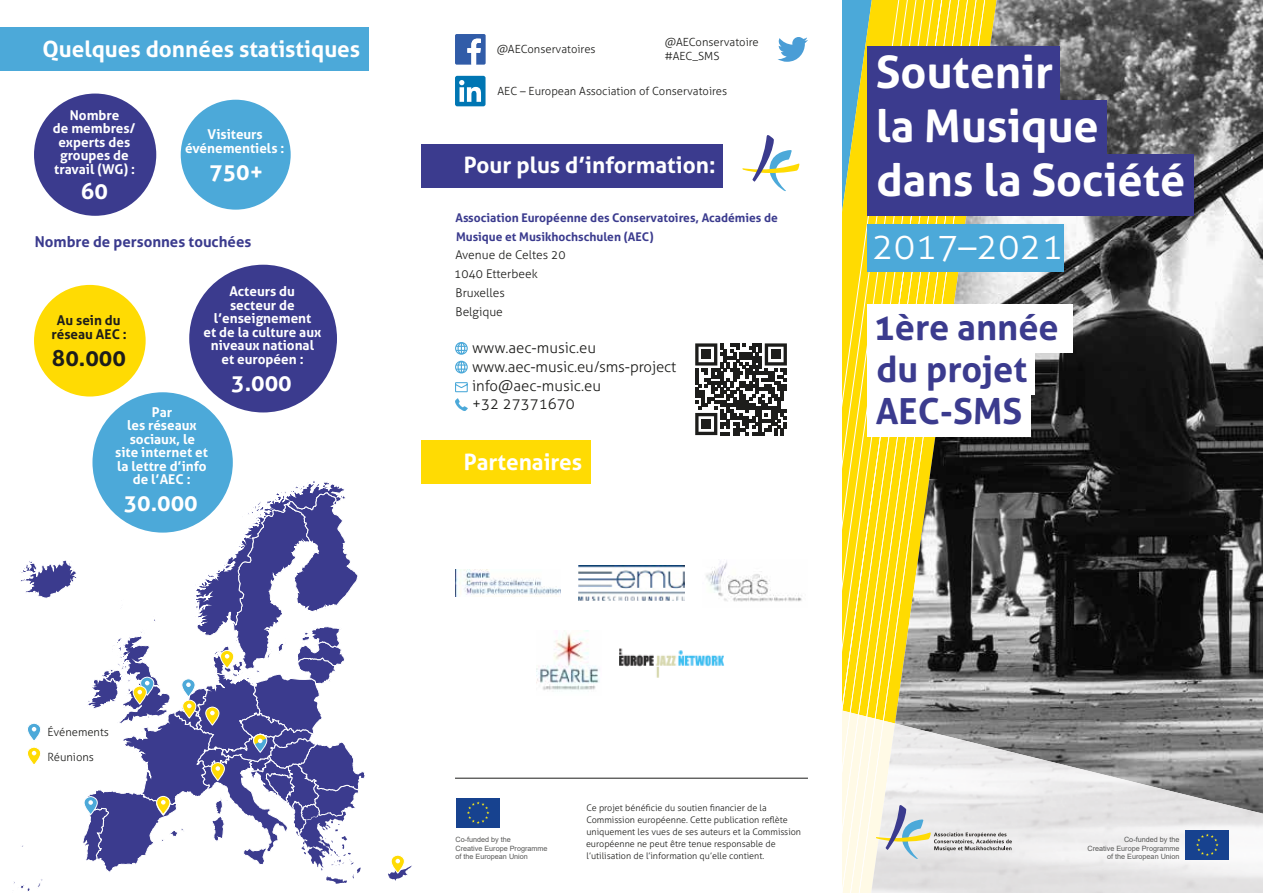
<style>
.page{position:relative;width:1263px;height:893px;background:#fff}
.page>*{position:absolute;margin:0;border:0;box-sizing:border-box;transform-origin:0 0}
.t1{font:700 45px/54px "Aller";color:#fff}
.t2{font:700 36px/42px "Aller";color:#3b3b8e}
.t3{font:300 36px "Aller";color:#fff}
.t4{font:700 22.5px "Aller";color:#fff}
.t5{font:700 22.5px "Aller";color:#1d1d1b}
.t6{font:300 15px/18.8px "Aller";color:#1d1d1b}
.t7{font:700 15px "Aller";color:#3b3b8e}
.t8{font:700 13.5px/13.5px "Aller";color:#fff;text-align:center}
.t9{font:700 13.5px/13.5px "Aller";color:#1d1d1b;text-align:center}
.t10{font:700 12px/18.8px "Aller";color:#3b3b8e}
.t11{font:300 12px/18.8px "Aller";color:#1d1d1b}
.t12{font:300 11.25px/24.2px "Aller";color:#1d1d1b}
.t13{font:300 9px/12px "Aller";color:#1d1d1b}
.t14{font:7.2px/8.4px "Arial";color:#575756;text-align:right}
</style>
<div class="page">
<img style="left:985px;top:0;width:278px;height:723px">
<svg style="left:842px;top:0;width:8px;height:710px;background:#d0d048"></svg>
<svg style="left:850px;top:0;width:9px;height:710px;background:#e0d539"></svg>
<svg style="left:859px;top:0;width:126px;height:710px;background:#bcac40"></svg>
<img style="left:1012px;top:723px;width:251px;height:170px">
<svg style="left:391px;top:855px;width:14px;height:18px"></svg>
<div style="left:391px;top:855px;width:14px;height:18px;border:1px solid #fff;border-radius:6px"></div>
<svg style="left:388px;top:859px;width:24px;height:21px"></svg>
<svg style="left:13px;top:481px;width:352px;height:410px"></svg>
<div style="left:0;top:27px;width:369px;height:43px;background:#4ca9d9"></div>
<div style="left:421px;top:144px;width:302px;height:43px;background:#3b3b8e"></div>
<div style="left:421px;top:440px;width:170px;height:43px;background:#ffdb03"></div>
<svg style="left:455px;top:342px;width:13px;height:13px"></svg>
<svg style="left:455px;top:361px;width:13px;height:12px"></svg>
<svg style="left:455px;top:382px;width:13px;height:10px"></svg>
<svg style="left:455px;top:398px;width:13px;height:13px"></svg>
<div style="left:867px;top:46px;width:193px;height:61px;background:#3b3b8e"></div>
<div style="left:867px;top:100px;width:240px;height:61px;background:#3b3b8e"></div>
<div style="left:867px;top:154px;width:326px;height:61px;background:#3b3b8e"></div>
<div style="left:867px;top:224px;width:197px;height:48px;background:#4ca9d9"></div>
<div style="left:867px;top:305px;width:206px;height:48px;background:#fff"></div>
<div style="left:867px;top:347px;width:168px;height:48px;background:#fff"></div>
<div style="left:867px;top:389px;width:164px;height:48px;background:#fff"></div>
<div style="left:1185px;top:830px;width:44px;height:29px;background:#17428f"></div>
<svg style="left:1196px;top:834px;width:22px;height:22px"></svg>
<svg style="left:842px;top:710px;width:170px;height:183px"></svg>
<div style="left:456px;top:798px;width:44px;height:29px;background:#17428f"></div>
<svg style="left:467px;top:801px;width:22px;height:23px"></svg>
<svg style="left:742px;top:135px;width:57px;height:56px"></svg>
<svg style="left:455px;top:34px;width:31px;height:31px"></svg>
<svg style="left:777px;top:37px;width:31px;height:25px"></svg>
<div style="left:455px;top:76px;width:30px;height:30px;background:#0076b3;border-radius:2px"></div>
<svg style="left:459px;top:80px;width:22px;height:22px"></svg>
<svg style="left:695px;top:343px;width:92px;height:92px"></svg>
<div style="left:701px;top:350px;width:10px;height:9px;background:#1d1d1b"></div>
<div style="left:771px;top:350px;width:9px;height:9px;background:#1d1d1b"></div>
<div style="left:701px;top:419px;width:10px;height:10px;background:#1d1d1b"></div>
<hr style="left:455px;top:778px;width:353px;height:1px;background:#1d1d1b">
<img style="left:455px;top:570px;width:106px;height:27px">
<img style="left:579px;top:566px;width:105px;height:35px">
<img style="left:706px;top:561px;width:96px;height:41px">
<img style="left:537px;top:631px;width:62px;height:59px">
<img style="left:619px;top:648px;width:105px;height:30px">
<div style="left:34px;top:94px;width:122px;height:122px;background:#3b3b8e;border-radius:50%"></div>
<div style="left:34px;top:285px;width:112px;height:111px;background:#ffdb03;border-radius:50%"></div>
<div style="left:189px;top:265px;width:148px;height:147px;background:#3b3b8e;border-radius:50%"></div>
<div style="left:92px;top:392px;width:141px;height:141px;background:#4ca9d9;border-radius:50%"></div>
<div style="left:181px;top:100px;width:110px;height:110px;background:#4ca9d9;border-radius:50%"></div>
<h3 class="t4" style="left:43px;top:35px;width:319px">Quelques données statistiques</h3>
<h3 class="t8" style="left:53px;top:108px;width:84px">Nombre<br>de membres/ experts des groupes de travail (WG) :</h3>
<h3 class="t4" style="left:81px;top:177px;width:28px">60</h3>
<h3 class="t8" style="left:185px;top:128px;width:101px">Visiteurs événementiels :</h3>
<h3 class="t4" style="left:209px;top:158px;width:55px">750+</h3>
<h3 class="t7" style="left:35px;top:232px;width:218px">Nombre de personnes touchées</h3>
<h3 class="t8" style="left:203px;top:285px;width:119px">Acteurs du<br>secteur de l’enseignement<br>et de la culture aux niveaux national et européen :</h3>
<h3 class="t4" style="left:231px;top:369px;width:62px">3.000</h3>
<h3 class="t8" style="left:115px;top:405px;width:94px">Par<br>les réseaux sociaux, le<br>site internet et la lettre d’info de l’AEC :</h3>
<h3 class="t4" style="left:124px;top:489px;width:76px">30.000</h3>
<h3 class="t9" style="left:52px;top:314px;width:77px">Au sein du réseau AEC :</h3>
<h3 class="t5" style="left:52px;top:344px;width:76px">80.000</h3>
<p class="t12" style="left:47px;top:720px;width:63px">Événements<br>Réunions</p>
<p class="t12" style="left:497px;top:37px;width:100px">@AEConservatoires</p>
<p class="t12" style="left:664px;top:35px;width:96px;line-height:14.2px">@AEConservatoire #AEC_SMS</p>
<p class="t12" style="left:497px;top:79px;width:231px">AEC – European Association of Conservatoires</p>
<h3 class="t4" style="left:464px;top:152px;width:253px">Pour plus d’information :</h3>
<h3 class="t10" style="left:455px;top:208px;width:324px">Association Européenne des Conservatoires, Académies de<br>Musique et Musikhochschulen (AEC)</h3>
<h3 class="t11" style="left:454px;top:246px;width:113px">Avenue de Celtes 20<br>1040 Etterbeek<br>Bruxelles<br>Belgique</h3>
<h3 class="t6" style="left:472px;top:339px;width:206px">www.aec-music.eu www.aec-music.eu/sms-project info@aec-music.eu<br>+32 27371670</h3>
<h3 class="t4" style="left:464px;top:448px;width:120px">Partenaires</h3>
<h1 class="t1" style="left:876px;top:45px;width:311px">Soutenir<br>la Musique dans la Société</h1>
<h2 class="t3" style="left:872px;top:225px;width:192px">2017–2021</h2>
<h2 class="t2" style="left:873px;top:306px;width:187px">1ère année du projet<br>AEC-SMS</h2>
<p class="t14" style="left:455px;top:835px;width:94px;text-align:left">Co-funded by the<br>Creative Europe Programme of the European Union</p>
<p class="t13" style="left:586px;top:802px;width:217px">Ce projet bénéficie du soutien financier de la Commission européenne. Cette publication reflète uniquement les vues de ses auteurs et la Commission européenne ne peut être tenue responsable de l’utilisation de l’information qu’elle contient.</p>
<p class="t14" style="left:1087px;top:835px;width:94px">Co-funded by the<br>Creative Europe Programme of the European Union</p>
</div>
